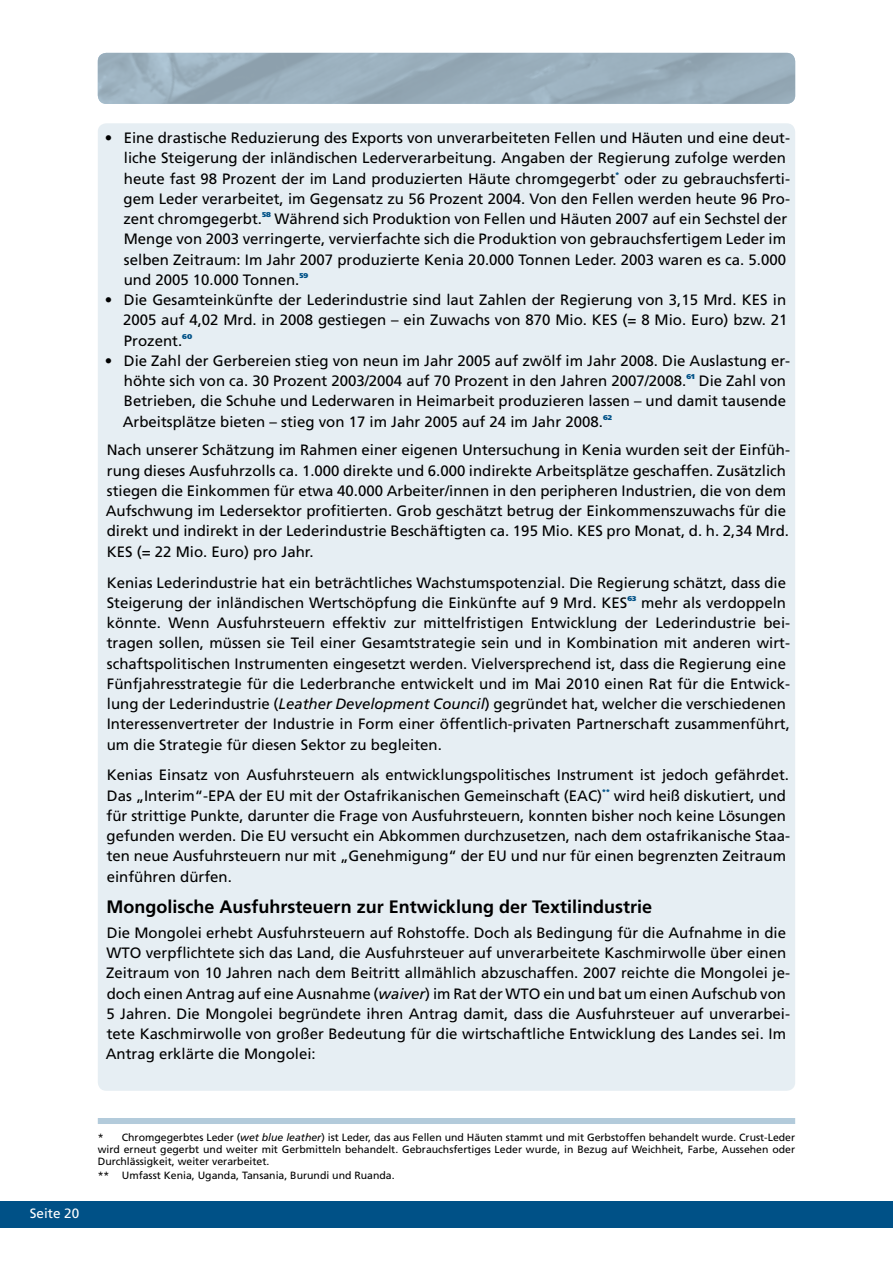
<style>
.page{position:relative;width:893px;height:1263px;background:#fff}
.page>*{position:absolute;margin:0;border:0;box-sizing:border-box;transform-origin:0 0}
.t1{font:700 18px "Frutiger";color:#000}
.t2{font:15px/20.2px "Frutiger";color:#000}
.t3{font:13.5px "Frutiger";color:#fff}
.t4{font:10.5px/12px "Frutiger";color:#000;text-align:justify}
.t5{font:900 7.05px "Frutiger";color:#005187}
.s1{font-style:italic}
</style>
<div class="page">
<div style="left:0;top:1201px;width:893px;height:26px;background:#005187"></div>
<div style="left:98px;top:123px;width:697px;height:968px;background:#e6eef3;border-radius:9px"></div>
<div style="left:98px;top:1118px;width:697px;height:6px;background:#b3cbdb"></div>
<p class="t2" style="left:124px;top:128px;width:668px;text-indent:-19px">• Eine drastische Reduzierung des Exports von unverarbeiteten Fellen und Häuten und eine deut&shy;liche Steigerung der inländischen Lederverarbeitung. Angaben der Regierung zufolge werden heute fast 98 Prozent der im Land produzierten Häute chromgegerbt</p>
<p class="t5" style="left:616px;top:170px;width:5px">*</p>
<p class="t2" style="left:123px;top:168px;width:668px;text-align:justify;text-indent:501px">oder zu gebrauchsferti&shy;gem Leder verarbeitet, im Gegensatz zu 56 Prozent 2004. Von den Fellen werden heute 96 Pro&shy;zent chromgegerbt.</p>
<p class="t5" style="left:262px;top:210px;width:10px">58</p>
<p class="t2" style="left:124px;top:209px;width:665px;text-align:justify;text-indent:151px">Während sich Produktion von Fellen und Häuten 2007 auf ein Sechstel der Menge von 2003 verringerte, vervierfachte sich die Produktion von gebrauchsfertigem Leder im selben Zeitraum: Im Jahr 2007 produzierte Kenia 20.000 Tonnen Leder. 2003 waren es ca. 5.000 und 2005 10.000 Tonnen.</p>
<p class="t5" style="left:299px;top:271px;width:10px">59</p>
<p class="t2" style="left:123px;top:290px;width:666px;text-align:justify;text-indent:-18px">• Die Gesamteinkünfte der Lederindustrie sind laut Zahlen der Regierung von 3,15 Mrd. KES in 2005 auf 4,02 Mrd. in 2008 gestiegen – ein Zuwachs von 870 Mio. KES (= 8 Mio. Euro) bzw. 21<br>Prozent.</p>
<p class="t5" style="left:182px;top:332px;width:11px">60</p>
<p class="t2" style="left:124px;top:351px;width:668px;text-indent:-19px">• Die Zahl der Gerbereien stieg von neun im Jahr 2005 auf zwölf im Jahr 2008. Die Auslastung er&shy;höhte sich von ca. 30 Prozent 2003/2004 auf 70 Prozent in den Jahren 2007/2008.</p>
<p class="t5" style="left:686px;top:372px;width:10px">61</p>
<p class="t2" style="left:123px;top:371px;width:665px;text-align:justify;text-indent:576px">Die Zahl von Betrieben, die Schuhe und Lederwaren in Heimarbeit produzieren lassen – und damit tausende Arbeitsplätze bieten – stieg von 17 im Jahr 2005 auf 24 im Jahr 2008.</p>
<p class="t5" style="left:603px;top:413px;width:10px">62</p>
<p class="t2" style="left:106px;top:440px;width:686px">Nach unserer Schätzung im Rahmen einer eigenen Untersuchung in Kenia wurden seit der Einfüh&shy;rung dieses Ausfuhrzolls ca. 1.000 direkte und 6.000 indirekte Arbeitsplätze geschaffen. Zusätzlich stiegen die Einkommen für etwa 40.000 Arbeiter/innen in den peripheren Industrien, die von dem Aufschwung im Ledersektor profitierten. Grob geschätzt betrug der Einkommenszuwachs für die direkt und indirekt in der Lederindustrie Beschäftigten ca. 195 Mio. KES pro Monat, d. h. 2,34 Mrd.<br>KES (= 22 Mio. Euro) pro Jahr.</p>
<p class="t2" style="left:107px;top:572px;width:681px">Kenias Lederindustrie hat ein beträchtliches Wachstumspotenzial. Die Regierung schätzt, dass die<br>Steigerung der inländischen Wertschöpfung die Einkünfte auf 9 Mrd. KES</p>
<p class="t5" style="left:627px;top:594px;width:10px">63</p>
<p class="t2" style="left:107px;top:592px;width:685px;text-indent:534px">mehr als verdoppeln könnte. Wenn Ausfuhrsteuern effektiv zur mittelfristigen Entwicklung der Lederindustrie bei&shy;tragen sollen, müssen sie Teil einer Gesamtstrategie sein und in Kombination mit anderen wirt&shy;schaftspolitischen Instrumenten eingesetzt werden. Vielversprechend ist, dass die Regierung eine Fünfjahresstrategie für die Lederbranche entwickelt und im Mai 2010 einen Rat für die Entwick&shy;lung der Lederindustrie (<span class="s1">Leather Development Council</span>) gegründet hat, welcher die verschiedenen Interessenvertreter der Industrie in Form einer öffentlich-privaten Partnerschaft zusammenführt, um die Strategie für diesen Sektor zu begleiten.</p>
<p class="t2" style="left:107px;top:765px;width:684px">Kenias Einsatz von Ausfuhrsteuern als entwicklungspolitisches Instrument ist jedoch gefährdet.<br>Das „Interim“-EPA der EU mit der Ostafrikanischen Gemeinschaft (EAC)</p>
<p class="t5" style="left:602px;top:787px;width:9px">**</p>
<p class="t2" style="left:107px;top:785px;width:685px;text-indent:507px">wird heiß diskutiert, und für strittige Punkte, darunter die Frage von Ausfuhrsteuern, konnten bisher noch keine Lösungen gefunden werden. Die EU versucht ein Abkommen durchzusetzen, nach dem ostafrikanische Staa&shy;ten neue Ausfuhrsteuern nur mit „Genehmigung“ der EU und nur für einen begrenzten Zeitraum einführen dürfen.</p>
<p class="t1" style="left:107px;top:896px;width:547px">Mongolische Ausfuhrsteuern zur Entwicklung der Textilindustrie</p>
<p class="t2" style="left:106px;top:922px;width:686px">Die Mongolei erhebt Ausfuhrsteuern auf Rohstoffe. Doch als Bedingung für die Aufnahme in die WTO verpflichtete sich das Land, die Ausfuhrsteuer auf unverarbeitete Kaschmirwolle über einen Zeitraum von 10 Jahren nach dem Beitritt allmählich abzuschaffen. 2007 reichte die Mongolei je&shy;doch einen Antrag auf eine Ausnahme (<span class="s1">waiver</span>) im Rat der WTO ein und bat um einen Aufschub von 5 Jahren. Die Mongolei begründete ihren Antrag damit, dass die Ausfuhrsteuer auf unverarbei&shy;tete Kaschmirwolle von großer Bedeutung für die wirtschaftliche Entwicklung des Landes sei. Im Antrag erklärte die Mongolei:</p>
<p class="t3" style="left:30px;top:1205px;width:51px">Seite 20</p>
<p class="t4" style="left:98px;top:1131px;width:699px">* Chromgegerbtes Leder (<span class="s1">wet blue leather</span>) ist Leder, das aus Fellen und Häuten stammt und mit Gerbstoffen behandelt wurde. Crust-Leder wird erneut gegerbt und weiter mit Gerbmitteln behandelt. Gebrauchsfertiges Leder wurde, in Bezug auf Weichheit, Farbe, Aussehen oder Durchlässigkeit, weiter verarbeitet.</p>
<p class="t4" style="left:98px;top:1169px;width:298px">** Umfasst Kenia, Uganda, Tansania, Burundi und Ruanda.</p>
</div>
